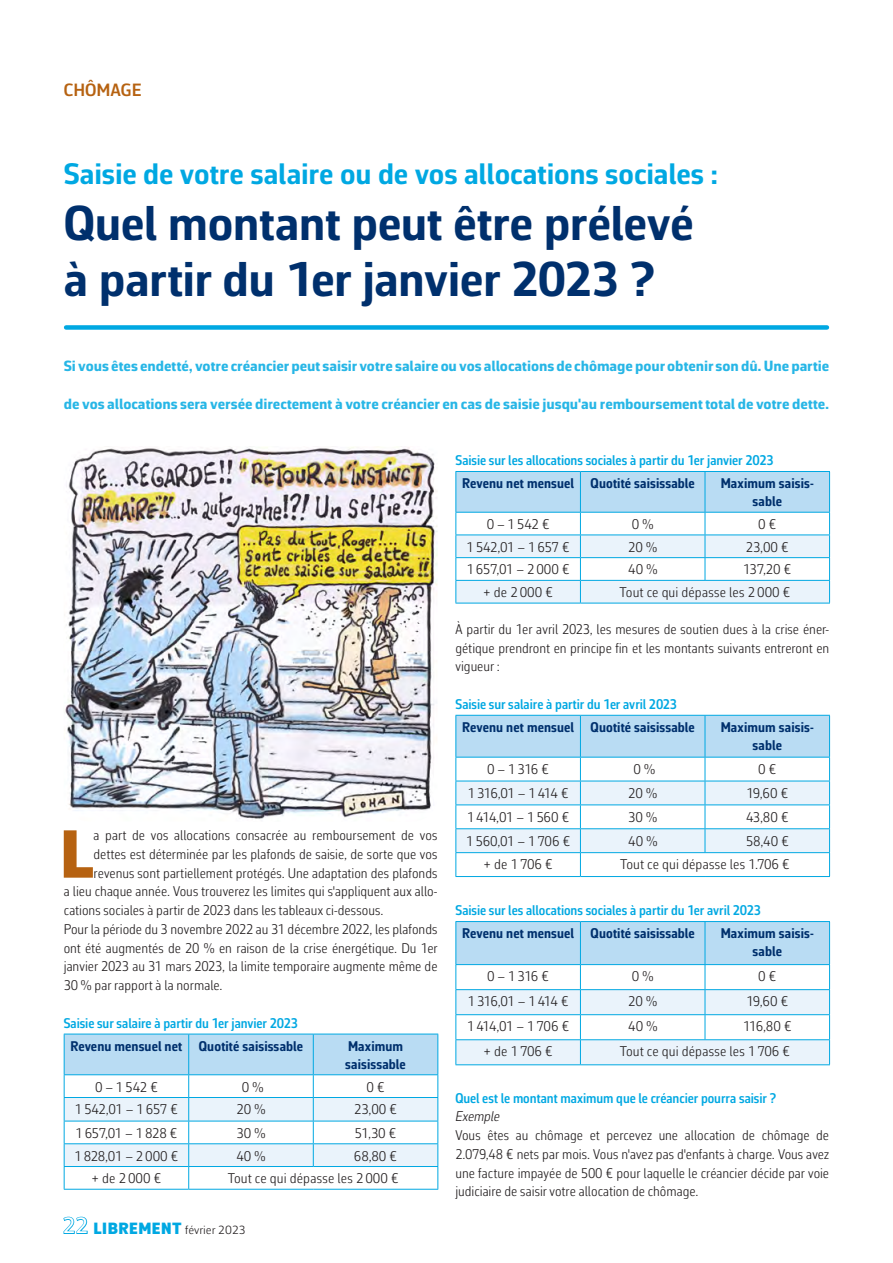
<style>
.page{position:relative;width:893px;height:1263px;background:#fff}
.page>*{position:absolute;margin:0;border:0;box-sizing:border-box;transform-origin:0 0}
.body_met_initiaal{font:900 68.7px "Corbeau Pro";color:#b66211}
.titel_groot_licht{font:700 49.5px "Corbeau Pro";letter-spacing:-.01em;color:#00306d}
.titel_groot_licht-2{font:700 30px "Corbeau Pro";letter-spacing:-.005em;color:#00a8e2}
.t1{font:600 18px "Corbeau Pro";color:#b66211}
.intro{font:800 15px "Corbeau Ext Pro";letter-spacing:-.005em;color:#27b6e6;scale:.95 1}
.tussentitel_2{font:300 14.25px/18.8px "Corbeau Con Pro";color:#231f20;text-align:justify}
.body_met_initiaal-2{font:300 14.25px "Corbeau Con Pro";letter-spacing:.005em;color:#231f20}
.tussentitel_2-2{font:600 14.25px "Corbeau Con Pro";letter-spacing:-.005em;color:#00a8e2}
.tussentitel_2-3{font:700 14.25px/18px "Corbeau Con Pro";letter-spacing:.01em;color:#00306d;text-align:center}
.tussentitel_2-4{font:300 14.25px "Corbeau Con Pro";letter-spacing:-.025em;color:#231f20}
.tussentitel_2-5{font:300 14.25px "Corbeau Con Pro";letter-spacing:-.03em;color:#231f20}
.tussentitel_2-6{font:italic 300 14.25px "Corbeau Con Pro";color:#231f20}
.t2{font:300 12px "Corbeau Pro";color:#231f20}
.s1{font-weight:400;font-size:22.5px;color:#00a8e2}
.s2{font-weight:900;font-size:16.5px;color:#00a8e2}
</style>
<div class="page">
<svg style="left:64px;top:1034px;width:374px;height:155px"></svg>
<hr style="left:64px;top:1189px;width:125px;height:1px;background:#00a8e2">
<hr style="left:189px;top:1189px;width:124px;height:1px;background:#00a8e2">
<hr style="left:313px;top:1189px;width:125px;height:1px;background:#00a8e2">
<svg style="left:455px;top:471px;width:375px;height:132px"></svg>
<hr style="left:455px;top:603px;width:125px;height:1px;background:#00a8e2">
<hr style="left:580px;top:603px;width:125px;height:1px;background:#00a8e2">
<hr style="left:705px;top:603px;width:125px;height:1px;background:#00a8e2">
<svg style="left:455px;top:715px;width:375px;height:161px"></svg>
<hr style="left:455px;top:876px;width:125px;height:1px;background:#00a8e2">
<hr style="left:580px;top:876px;width:125px;height:1px;background:#00a8e2">
<hr style="left:705px;top:876px;width:125px;height:1px;background:#00a8e2">
<svg style="left:455px;top:921px;width:375px;height:143px"></svg>
<hr style="left:455px;top:1064px;width:125px;height:1px;background:#00a8e2">
<hr style="left:580px;top:1064px;width:125px;height:1px;background:#00a8e2">
<hr style="left:705px;top:1064px;width:125px;height:1px;background:#00a8e2">
<img style="left:64px;top:446px;width:373px;height:373px">
<div style="left:66px;top:325px;width:761px;height:5px;background:#00a8e2"></div>
<p class="t1" style="left:64px;top:78px;width:79px">CHÔMAGE</p>
<p class="titel_groot_licht-2" style="left:64px;top:153px;width:656px">Saisie de votre salaire ou de vos allocations sociales :</p>
<p class="titel_groot_licht" style="left:64px;top:190px;width:631px">Quel montant peut être prélevé</p>
<p class="titel_groot_licht" style="left:64px;top:246px;width:593px">à partir du 1er janvier 2023 ?</p>
<p class="intro" style="left:64px;top:356px;width:807px">Si vous êtes endetté, votre créancier peut saisir votre salaire ou vos allocations de chômage pour obtenir son dû. Une partie</p>
<p class="intro" style="left:64px;top:394px;width:807px">de vos allocations sera versée directement à votre créancier en cas de saisie jusqu'au remboursement total de votre dette.</p>
<p class="body_met_initiaal" style="left:60px;top:808px;width:36px">L</p>
<p class="body_met_initiaal-2" style="left:94px;top:826px;width:345px">a part de vos allocations consacrée au remboursement de vos</p>
<p class="body_met_initiaal-2" style="left:94px;top:844px;width:345px">dettes est déterminée par les plafonds de saisie, de sorte que vos</p>
<p class="body_met_initiaal-2" style="left:94px;top:863px;width:345px">revenus sont partiellement protégés. Une adaptation des plafonds</p>
<p class="body_met_initiaal-2" style="left:64px;top:882px;width:375px">a lieu chaque année. Vous trouverez les limites qui s'appliquent aux allo-</p>
<p class="body_met_initiaal-2" style="left:64px;top:901px;width:321px">cations sociales à partir de 2023 dans les tableaux ci-dessous.</p>
<p class="tussentitel_2" style="left:64px;top:919px;width:375px">Pour la période du 3 novembre 2022 au 31 décembre 2022, les plafonds ont été augmentés de 20 % en raison de la crise énergétique. Du 1er janvier 2023 au 31 mars 2023, la limite temporaire augmente même de 30 % par rapport à la normale.</p>
<p class="tussentitel_2-2" style="left:64px;top:1013px;width:236px">Saisie sur salaire à partir du 1er janvier 2023</p>
<p class="tussentitel_2-3" style="left:71px;top:1037px;width:113px">Revenu mensuel net</p>
<p class="tussentitel_2-3" style="left:199px;top:1037px;width:106px">Quotité saisissable</p>
<p class="tussentitel_2-3" style="left:348px;top:1037px;width:57px">Maximum</p>
<p class="tussentitel_2-3" style="left:345px;top:1055px;width:62px">saisissable</p>
<p class="tussentitel_2" style="left:95px;top:1077px;width:64px">0 – 1542 €</p>
<p class="tussentitel_2" style="left:242px;top:1077px;width:23px">0 %</p>
<p class="tussentitel_2" style="left:366px;top:1077px;width:20px">0 €</p>
<p class="tussentitel_2-4" style="left:75px;top:1100px;width:105px">1542,01 – 1657 €</p>
<p class="tussentitel_2" style="left:237px;top:1100px;width:30px">20 %</p>
<p class="tussentitel_2" style="left:354px;top:1100px;width:44px">23,00 €</p>
<p class="tussentitel_2-5" style="left:75px;top:1123px;width:104px">1657,01 – 1828 €</p>
<p class="tussentitel_2" style="left:236px;top:1123px;width:31px">30 %</p>
<p class="tussentitel_2" style="left:355px;top:1123px;width:43px">51,30 €</p>
<p class="tussentitel_2" style="left:74px;top:1146px;width:106px">1828,01 – 2000 €</p>
<p class="tussentitel_2" style="left:236px;top:1146px;width:31px">40 %</p>
<p class="tussentitel_2" style="left:354px;top:1146px;width:45px">68,80 €</p>
<p class="tussentitel_2" style="left:92px;top:1169px;width:71px">+ de 2000 €</p>
<p class="tussentitel_2" style="left:228px;top:1169px;width:172px">Tout ce qui dépasse les 2000 €</p>
<p class="t2" style="left:63px;top:1222px;width:184px"><span class="s1">22</span> <span class="s2">LIBREMENT</span> février 2023</p>
<p class="tussentitel_2-2" style="left:455px;top:451px;width:320px">Saisie sur les allocations sociales à partir du 1er janvier 2023</p>
<p class="tussentitel_2-3" style="left:462px;top:474px;width:113px">Revenu net mensuel</p>
<p class="tussentitel_2-3" style="left:591px;top:474px;width:106px">Quotité saisissable</p>
<p class="tussentitel_2-3" style="left:721px;top:474px;width:95px">Maximum saisis&shy;sable</p>
<p class="tussentitel_2" style="left:487px;top:514px;width:64px">0 – 1542 €</p>
<p class="tussentitel_2" style="left:632px;top:514px;width:23px">0 %</p>
<p class="tussentitel_2" style="left:758px;top:514px;width:20px">0 €</p>
<p class="tussentitel_2-4" style="left:466px;top:537px;width:105px">1542,01 – 1657 €</p>
<p class="tussentitel_2" style="left:628px;top:537px;width:30px">20 %</p>
<p class="tussentitel_2" style="left:746px;top:537px;width:44px">23,00 €</p>
<p class="tussentitel_2" style="left:467px;top:560px;width:104px">1657,01 – 2000 €</p>
<p class="tussentitel_2" style="left:628px;top:560px;width:31px">40 %</p>
<p class="tussentitel_2" style="left:743px;top:560px;width:50px">137,20 €</p>
<p class="tussentitel_2" style="left:483px;top:583px;width:71px">+ de 2000 €</p>
<p class="tussentitel_2" style="left:620px;top:583px;width:172px">Tout ce qui dépasse les 2000 €</p>
<p class="tussentitel_2" style="left:455px;top:619px;width:375px">À partir du 1er avril 2023, les mesures de soutien dues à la crise éner&shy;gétique prendront en principe fin et les montants suivants entreront en vigueur :</p>
<p class="tussentitel_2-2" style="left:455px;top:694px;width:223px">Saisie sur salaire à partir du 1er avril 2023</p>
<p class="tussentitel_2-3" style="left:462px;top:718px;width:113px">Revenu net mensuel</p>
<p class="tussentitel_2-3" style="left:591px;top:718px;width:106px">Quotité saisissable</p>
<p class="tussentitel_2-3" style="left:721px;top:718px;width:95px">Maximum saisis&shy;sable</p>
<p class="tussentitel_2" style="left:487px;top:759px;width:63px">0 – 1 316 €</p>
<p class="tussentitel_2" style="left:633px;top:759px;width:23px">0 %</p>
<p class="tussentitel_2" style="left:758px;top:759px;width:20px">0 €</p>
<p class="tussentitel_2" style="left:468px;top:783px;width:102px">1 316,01 – 1 414 €</p>
<p class="tussentitel_2" style="left:628px;top:783px;width:30px">20 %</p>
<p class="tussentitel_2" style="left:746px;top:783px;width:43px">19,60 €</p>
<p class="tussentitel_2" style="left:467px;top:807px;width:104px">1414,01 – 1560 €</p>
<p class="tussentitel_2" style="left:628px;top:807px;width:31px">30 %</p>
<p class="tussentitel_2" style="left:746px;top:807px;width:44px">43,80 €</p>
<p class="tussentitel_2" style="left:466px;top:831px;width:106px">1560,01 – 1706 €</p>
<p class="tussentitel_2" style="left:628px;top:831px;width:31px">40 %</p>
<p class="tussentitel_2" style="left:746px;top:831px;width:45px">58,40 €</p>
<p class="tussentitel_2" style="left:484px;top:855px;width:71px">+ de 1706 €</p>
<p class="tussentitel_2" style="left:620px;top:855px;width:171px">Tout ce qui dépasse les 1.706 €</p>
<p class="tussentitel_2-2" style="left:455px;top:901px;width:307px">Saisie sur les allocations sociales à partir du 1er avril 2023</p>
<p class="tussentitel_2-3" style="left:462px;top:924px;width:113px">Revenu net mensuel</p>
<p class="tussentitel_2-3" style="left:591px;top:924px;width:106px">Quotité saisissable</p>
<p class="tussentitel_2-3" style="left:721px;top:924px;width:95px">Maximum saisis&shy;sable</p>
<p class="tussentitel_2" style="left:487px;top:967px;width:63px">0 – 1 316 €</p>
<p class="tussentitel_2" style="left:632px;top:967px;width:23px">0 %</p>
<p class="tussentitel_2" style="left:758px;top:967px;width:20px">0 €</p>
<p class="tussentitel_2" style="left:468px;top:992px;width:102px">1 316,01 – 1 414 €</p>
<p class="tussentitel_2" style="left:628px;top:992px;width:30px">20 %</p>
<p class="tussentitel_2" style="left:746px;top:992px;width:43px">19,60 €</p>
<p class="tussentitel_2-4" style="left:467px;top:1017px;width:104px">1414,01 – 1706 €</p>
<p class="tussentitel_2" style="left:628px;top:1017px;width:31px">40 %</p>
<p class="tussentitel_2" style="left:743px;top:1017px;width:50px">116,80 €</p>
<p class="tussentitel_2" style="left:484px;top:1042px;width:71px">+ de 1706 €</p>
<p class="tussentitel_2" style="left:620px;top:1042px;width:172px">Tout ce qui dépasse les 1706 €</p>
<p class="tussentitel_2-2" style="left:455px;top:1088px;width:322px">Quel est le montant maximum que le créancier pourra saisir ?</p>
<p class="tussentitel_2-6" style="left:455px;top:1107px;width:46px">Exemple</p>
<p class="tussentitel_2" style="left:455px;top:1126px;width:375px">Vous êtes au chômage et percevez une allocation de chômage de 2.079,48 € nets par mois. Vous n'avez pas d'enfants à charge. Vous avez une facture impayée de 500 € pour laquelle le créancier décide par voie judiciaire de saisir votre allocation de chômage.</p>
</div>
